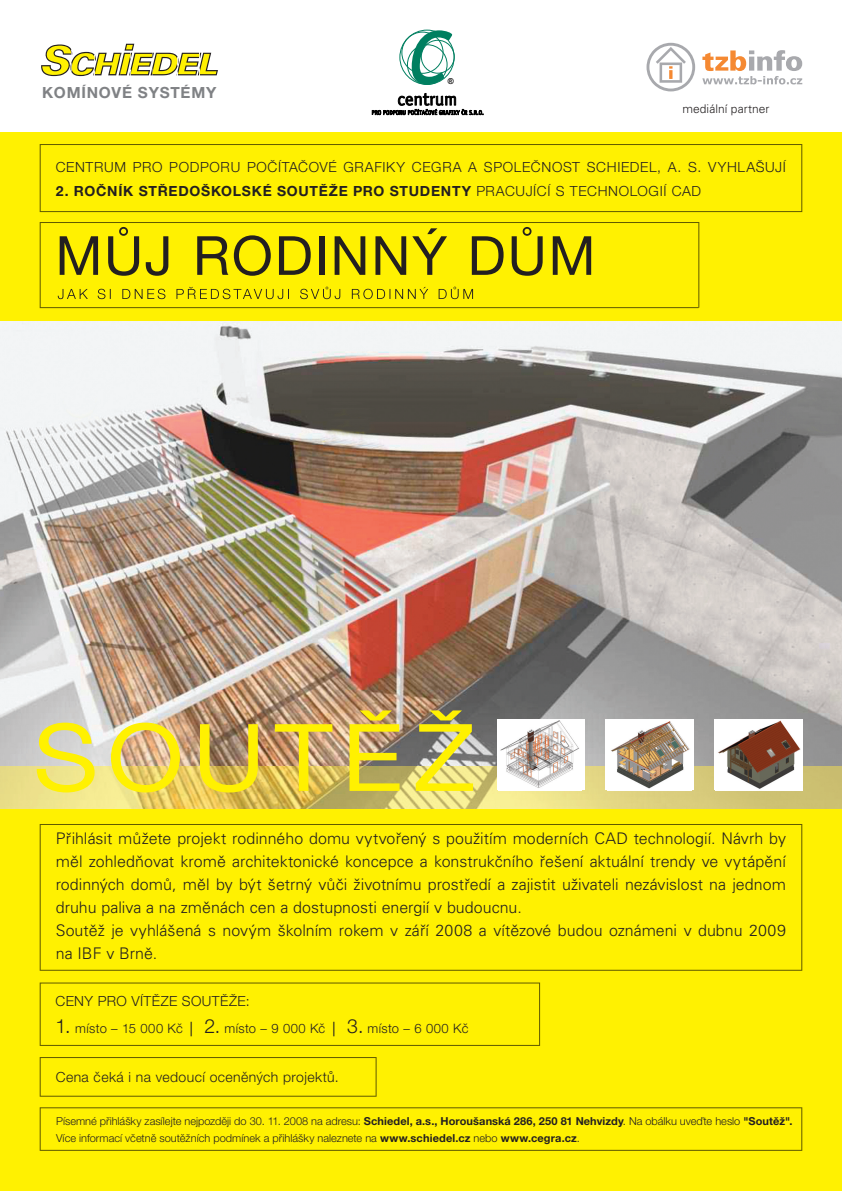
<style>
.page{position:relative;width:842px;height:1191px;background:#fff}
.page>*{position:absolute;margin:0;border:0;box-sizing:border-box;transform-origin:0 0}
.t1{font:93.4px "Helvetica Neue CE";letter-spacing:.09em;color:#fff101;scale:1.08 1}
.t2{font:54px "Helvetica Neue CE";letter-spacing:.035em;color:#231f20}
.t3{font:300 16px/23px "Univers CE";color:#231f20}
.t4{font:700 15.4px "Helvetica Neue CE";letter-spacing:.05em;color:#808285}
.t5{font:300 14px "Helvetica Neue CE";letter-spacing:.035em;color:#231f20}
.t6{font:700 14px "Helvetica Neue CE";letter-spacing:.05em;color:#231f20}
.t7{font:300 13px "Helvetica Neue CE";letter-spacing:.03em;color:#231f20}
.t8{font:300 12px "Univers CE";color:#231f20}
.t9{font:300 11px/17px "Helvetica Neue CE";color:#231f20}
.t10{font:700 8.1px "Arial";color:#000}
.s1{font-weight:300}
.s2{font-size:19.5px}
.s3{font-weight:700}
</style>
<div class="page">
<img style="left:0;top:320px;width:842px;height:446px">
<div style="left:0;top:809px;width:842px;height:382px;background:#fff101"></div>
<svg style="left:40px;top:1107px;width:762px;height:43px"></svg>
<svg style="left:40px;top:982px;width:500px;height:64px"></svg>
<svg style="left:40px;top:1057px;width:337px;height:39px"></svg>
<svg style="left:41px;top:44px;width:177px;height:32px"></svg>
<svg style="left:412px;top:30px;width:40px;height:54px"></svg>
<div style="left:399px;top:30px;width:55px;height:55px;border:1px solid #007f60;border-radius:50%"></div>
<div style="left:407px;top:44px;width:40px;height:41px;border:1px solid #007f60;border-radius:50%"></div>
<div style="left:401px;top:32px;width:42px;height:42px;border:1px solid #007f60;border-radius:50%"></div>
<div style="left:421px;top:40px;width:34px;height:34px;border:1px solid #007f60;border-radius:50%"></div>
<svg style="left:372px;top:93px;width:111px;height:23px"></svg>
<div style="left:0;top:132px;width:842px;height:188px;background:#fff101"></div>
<svg style="left:40px;top:144px;width:762px;height:68px"></svg>
<svg style="left:0;top:766px;width:842px;height:43px;background:#decd76"></svg>
<div style="left:497px;top:719px;width:87px;height:71px;background:#fff"></div>
<img style="left:500px;top:720px;width:79px;height:68px">
<div style="left:606px;top:719px;width:88px;height:71px;background:#fff"></div>
<img style="left:611px;top:721px;width:79px;height:68px">
<img style="left:715px;top:719px;width:87px;height:71px">
<svg style="left:40px;top:824px;width:762px;height:146px"></svg>
<svg style="left:40px;top:222px;width:659px;height:86px"></svg>
<svg style="left:646px;top:43px;width:49px;height:48px"></svg>
<svg style="left:702px;top:50px;width:100px;height:34px"></svg>
<svg style="left:58px;top:287px;width:415px;height:12px"></svg>
<p class="t4" style="left:42px;top:87px;width:176px">KOMÍNOVÉ SYSTÉMY</p>
<p class="t10" style="left:448px;top:76px;width:7px">®</p>
<p class="t8" style="left:682px;top:104px;width:88px">mediální partner</p>
<p class="t5" style="left:56px;top:161px;width:732px">CENTRUM PRO PODPORU POČÍTAČOVÉ GRAFIKY CEGRA A SPOLEČNOST SCHIEDEL, A. S. VYHLAŠUJÍ</p>
<p class="t6" style="left:56px;top:185px;width:647px">2. ROČNÍK STŘEDOŠKOLSKÉ SOUTĚŽE PRO STUDENTY <span class="s1">PRACUJÍCÍ S TECHNOLOGIÍ CAD</span></p>
<h2 class="t2" style="left:55px;top:236px;width:542px">MŮJ RODINNÝ DŮM</h2>
<h1 class="t1" style="left:33px;top:724px;width:411px">SOUTĚŽ</h1>
<p class="t3" style="left:56px;top:827px;width:732px">Přihlásit můžete projekt rodinného domu vytvořený s použitím moderních CAD technologií. Návrh by měl zohledňovat kromě architektonické koncepce a konstrukčního řešení aktuální trendy ve vytápění rodinných domů, měl by být šetrný vůči životnímu prostředí a zajistit uživateli nezávislost na jednom druhu paliva a na změnách cen a dostupnosti energií v budoucnu.<br>Soutěž je vyhlášená s novým školním rokem v září 2008 a vítězové budou oznámeni v dubnu 2009 na IBF v Brně.</p>
<p class="t5" style="left:56px;top:995px;width:196px">CENY PRO VÍTĚZE SOUTĚŽE:</p>
<p class="t7" style="left:56px;top:1023px;width:414px"><span class="s2">1.</span> místo – 15 000 Kč <span class="s2">| 2.</span> místo – 9 000 Kč <span class="s2">| 3.</span> místo – 6 000 Kč</p>
<p class="t5" style="left:56px;top:1071px;width:284px">Cena čeká i na vedoucí oceněných projektů.</p>
<p class="t9" style="left:56px;top:1113px;width:738px">Písemné přihlášky zasílejte nejpozději do 30. 11. 2008 na adresu: <span class="s3">Schiedel, a.s., Horoušanská 286, 250 81 Nehvizdy</span>. Na obálku uveďte heslo <span class="s3">"Soutěž".<br></span>Více informací včetně soutěžních podmínek a přihlášky naleznete na <span class="s3">www.schiedel.cz</span> nebo <span class="s3">www.cegra.cz</span>.</p>
</div>
